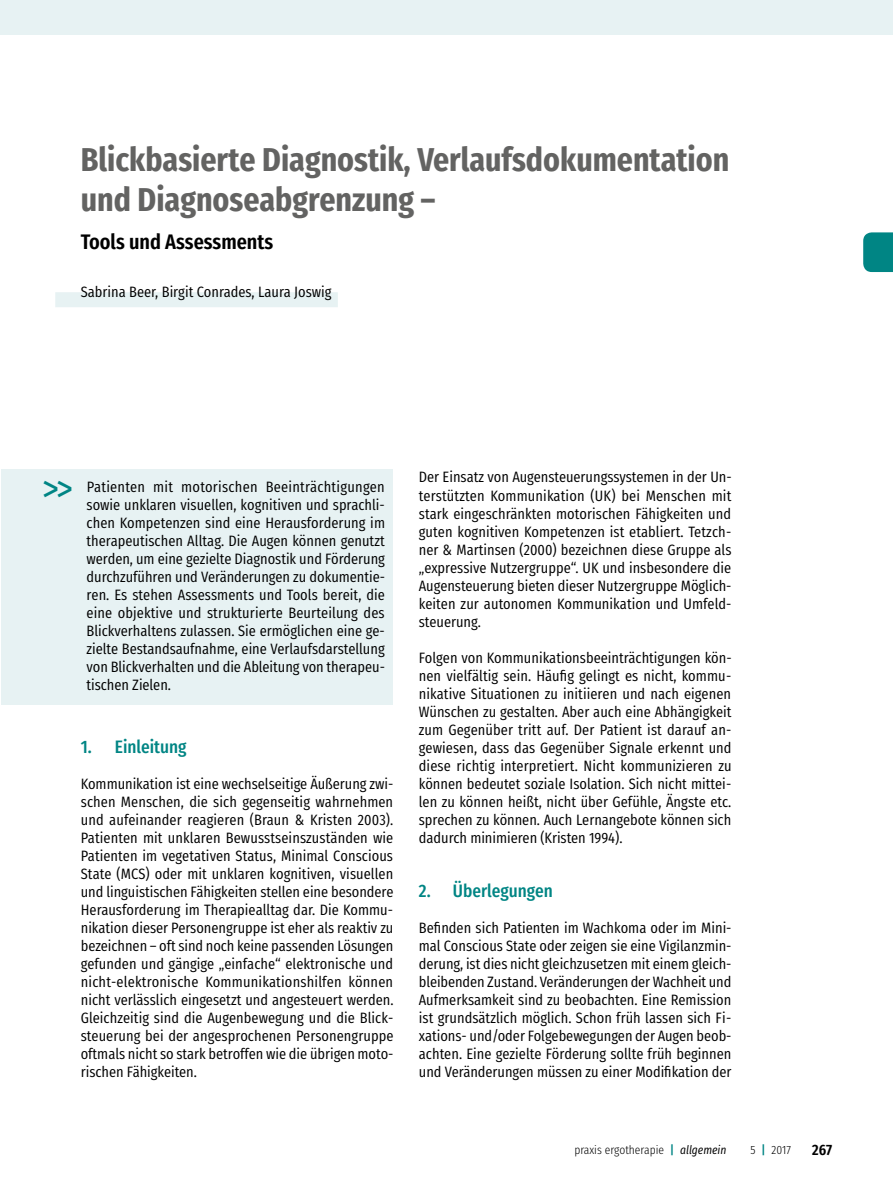
<style>
.page{position:relative;width:893px;height:1191px;background:#fff}
.page>*{position:absolute;margin:0;border:0;box-sizing:border-box;transform-origin:0 0}
.t1{font:39px "Fira Sans Condensed";color:#008584}
.t2{font:700 33px/39.6px "Fira Sans Condensed";color:#636362}
.t3{font:600 21px "Fira Sans Condensed";color:#000}
.t4{font:500 18px "Fira Sans Condensed";color:#008584}
.t5{font:15px/18px "Fira Sans Condensed";color:#000;text-align:justify}
.t6{font:600 15px "Fira Sans Condensed";color:#000}
.t7{font:300 12px "Fira Sans Condensed";color:#000}
.s1{font-weight:500;color:#008584}
.s2{font-weight:400;font-style:italic}
</style>
<div class="page">
<svg style="left:863px;top:232px;width:30px;height:40px"></svg>
<div style="left:0;top:0;width:893px;height:34px;background:#e7f2f3"></div>
<div style="left:55px;top:292px;width:283px;height:15px;background:#e7f2f3"></div>
<div style="left:2px;top:469px;width:391px;height:236px;background:#e7f2f3"></div>
<h2 class="t2" style="left:81px;top:136px;width:650px">Blickbasierte Diagnostik, Verlaufsdokumentation und Diagnoseabgrenzung –</h2>
<h3 class="t3" style="left:81px;top:222px;width:194px">Tools und Assessments</h3>
<p class="t5" style="left:81px;top:281px;width:252px">Sabrina Beer, Birgit Conrades, Laura Joswig</p>
<h1 class="t1" style="left:42px;top:452px;width:32px">&gt;&gt;</h1>
<p class="t5" style="left:419px;top:466px;width:314px">Der Einsatz von Augensteuerungssystemen in der Un&shy;terstützten Kommunikation (UK) bei Menschen mit stark eingeschränkten motorischen Fähigkeiten und guten kognitiven Kompetenzen ist etabliert. Tetzch&shy;ner &amp; Martinsen (2000) bezeichnen diese Gruppe als „expressive Nutzergruppe“. UK und insbesondere die Augensteuerung bieten dieser Nutzergruppe Möglich&shy;keiten zur autonomen Kommunikation und Umfeld&shy;steuerung.</p>
<p class="t5" style="left:419px;top:646px;width:314px">Folgen von Kommunikationsbeeinträchtigungen kön&shy;nen vielfältig sein. Häufig gelingt es nicht, kommu&shy;nikative Situationen zu initiieren und nach eigenen Wünschen zu gestalten. Aber auch eine Abhängigkeit zum Gegenüber tritt auf. Der Patient ist darauf an&shy;gewiesen, dass das Gegenüber Signale erkennt und diese richtig interpretiert. Nicht kommunizieren zu können bedeutet soziale Isolation. Sich nicht mittei&shy;len zu können heißt, nicht über Gefühle, Ängste etc. sprechen zu können. Auch Lernangebote können sich dadurch minimieren (Kristen 1994).</p>
<p class="t4" style="left:419px;top:874px;width:135px">2. Überlegungen</p>
<p class="t5" style="left:419px;top:916px;width:314px">Befinden sich Patienten im Wachkoma oder im Mini&shy;mal Conscious State oder zeigen sie eine Vigilanzmin&shy;derung, ist dies nicht gleichzusetzen mit einem gleich&shy;bleibenden Zustand. Veränderungen der Wachheit und Aufmerksamkeit sind zu beobachten. Eine Remission ist grundsätzlich möglich. Schon früh lassen sich Fi&shy;xations- und/oder Folgebewegungen der Augen beob&shy;achten. Eine gezielte Förderung sollte früh beginnen und Veränderungen müssen zu einer Modifikation der</p>
<p class="t5" style="left:87px;top:476px;width:300px">Patienten mit motorischen Beeinträchtigungen sowie unklaren visuellen, kognitiven und sprachli&shy;chen Kompetenzen sind eine Herausforderung im therapeutischen Alltag. Die Augen können genutzt werden, um eine gezielte Diagnostik und Förderung durchzuführen und Veränderungen zu dokumentie&shy;ren. Es stehen Assessments und Tools bereit, die eine objektive und strukturierte Beurteilung des Blickverhaltens zulassen. Sie ermöglichen eine ge&shy;zielte Bestandsaufnahme, eine Verlaufsdarstellung von Blickverhalten und die Ableitung von therapeu&shy;tischen Zielen.</p>
<p class="t4" style="left:81px;top:730px;width:107px">1. Einleitung</p>
<p class="t5" style="left:81px;top:772px;width:314px">Kommunikation ist eine wechselseitige Äußerung zwi&shy;schen Menschen, die sich gegenseitig wahrnehmen und aufeinander reagieren (Braun &amp; Kristen 2003).<br>Patienten mit unklaren Bewusstseinszuständen wie Patienten im vegetativen Status, Minimal Conscious State (MCS) oder mit unklaren kognitiven, visuellen und linguistischen Fähigkeiten stellen eine besondere Herausforderung im Therapiealltag dar. Die Kommu&shy;nikation dieser Personengruppe ist eher als reaktiv zu bezeichnen – oft sind noch keine passenden Lösungen gefunden und gängige „einfache“ elektronische und nicht-elektronische Kommunikationshilfen können nicht verlässlich eingesetzt und angesteuert werden.<br>Gleichzeitig sind die Augenbewegung und die Blick&shy;steuerung bei der angesprochenen Personengruppe oftmals nicht so stark betroffen wie die übrigen moto&shy;rischen Fähigkeiten.</p>
<p class="t7" style="left:574px;top:1139px;width:154px">praxis ergotherapie <span class="s1">|</span> <span class="s2">allgemein</span></p>
<p class="t7" style="left:750px;top:1139px;width:42px">5 <span class="s1">|</span> 2017</p>
<p class="t6" style="left:812px;top:1135px;width:21px">267</p>
</div>
